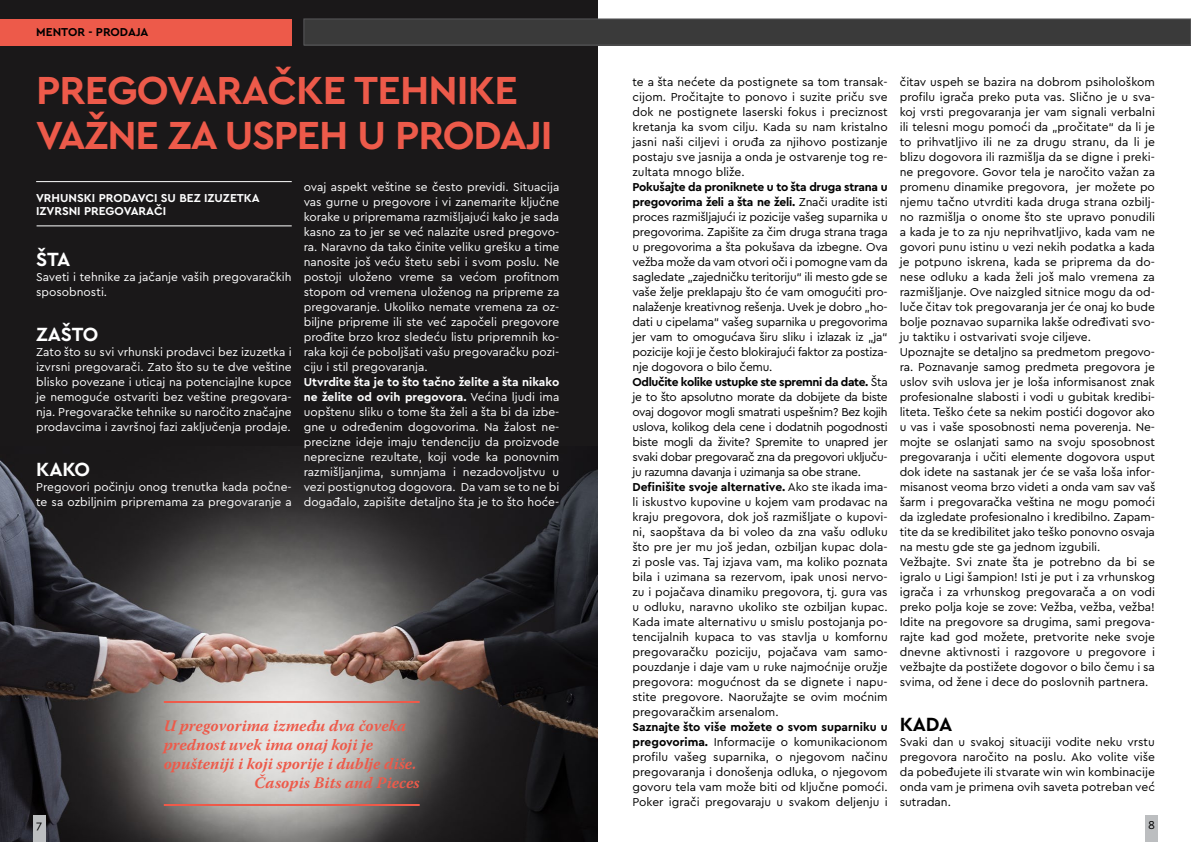
<style>
.page{position:relative;width:1191px;height:842px;background:#fff}
.page>*{position:absolute;margin:0;border:0;box-sizing:border-box;transform-origin:0 0}
.t1{font:700 41px/45px "Cera Pro";letter-spacing:-.02em;color:#ed5a4a}
.t2{font:700 20px "Cera Pro";letter-spacing:-.01em;color:#fff}
.t3{font:700 20px "Cera Pro";color:#000}
.t4{font:italic 700 16px "Warnock PKS";color:#ed5a4a}
.t5{font:12px/15px "Cera Pro";letter-spacing:-.01em;color:#000;text-align:justify}
.t6{font:12px/15px "Cera Pro";color:#fff;text-align:justify}
.t7{font:700 12px "Cera Pro";color:#fff}
.t8{font:700 12px "Cera Pro";color:#000}
.s1{font-weight:700}
</style>
<div class="page">
<div style="left:0;top:0;width:597px;height:842px;background:#1a1819"></div>
<img style="left:0;top:460px;width:597px;height:382px">
<div style="left:0;top:19px;width:292px;height:26px;background:#ed5a4a"></div>
<div style="left:304px;top:19px;width:886px;height:26px;background:#3a3a3a"></div>
<div style="left:303px;top:18px;width:888px;height:28px;border:1px solid #58585a"></div>
<div style="left:1145px;top:815px;width:12px;height:26px;background:#bcbec0"></div>
<div style="left:33px;top:815px;width:13px;height:26px;background:#bcbec0"></div>
<hr style="left:36px;top:181px;width:256px;height:1px;background:#fff">
<hr style="left:37px;top:225px;width:255px;height:1px;background:#fff">
<hr style="left:164px;top:701px;width:256px;height:2px;background:#ee5a4a">
<hr style="left:164px;top:804px;width:256px;height:2px;background:#ee5a4a">
<p class="t8" style="left:36px;top:24px;width:9px">MEN</p>
<p class="t8" style="left:61px;top:24px;width:44px">TOR - prodaja</p>
<h1 class="t1" style="left:36px;top:66px;width:483px;text-indent:231px">čke tehnike važne za uspeh uprodaji</h1>
<h1 class="t1" style="left:36px;top:66px;width:128px">Pregovara</h1>
<p class="t7" style="left:36px;top:190px;width:48px">Vrhunski</p>
<p class="t7" style="left:99px;top:190px;width:9px">prodavci</p>
<p class="t7" style="left:161px;top:190px;width:51px">su bez izuz</p>
<p class="t7" style="left:230px;top:190px;width:16px">etka</p>
<p class="t7" style="left:36px;top:203px;width:8px">izvrs</p>
<p class="t7" style="left:69px;top:203px;width:55px">ni pregovara</p>
<p class="t7" style="left:154px;top:203px;width:12px">či</p>
<h2 class="t2" style="left:36px;top:246px;width:36px">ŠTA</h2>
<p class="t6" style="left:36px;top:269px;width:257px">Saveti i tehnike za jačanje vaših pregovaračkih sposobnosti.</p>
<h2 class="t2" style="left:36px;top:321px;width:64px">ZAŠTO</h2>
<p class="t6" style="left:36px;top:344px;width:257px">Zato što su svi vrhunski prodavci bez izuzetka i izvrsni pregovarači. Zato što su te dve veštine blisko povezane i uticaj na potenciajlne kupce je nemoguće ostvariti bez veštine pregovara&shy;nja. Pregovaračke tehnike su naročito značajne prodavcima i završnoj fazi zaključenja prodaje.</p>
<h2 class="t2" style="left:36px;top:456px;width:55px">KAKO</h2>
<p class="t6" style="left:36px;top:479px;width:257px">Pregovori počinju onog trenutka kada počne&shy;te sa ozbiljnim pripremama za pregovaranje a</p>
<p class="t6" style="left:304px;top:179px;width:257px">ovaj aspekt veštine se često previdi. Situacija vas gurne u pregovore i vi zanemarite ključne korake u pripremama razmišljajući kako je sada kasno za to jer se već nalazite usred pregovo&shy;ra. Naravno da tako činite veliku grešku a time nanosite još veću štetu sebi i svom poslu. N e postoji uloženo vreme sa većom profitnom stopom od vremena uloženog na pripreme za pregovaranje. U koliko nemate vremena za oz&shy;biljne pripreme ili ste već započeli pregovore prođite brzo kroz sledeću listu pripremnih ko&shy;raka koji će poboljšati vašu pregovaračku pozi&shy;ciju i stil pregovaranja.</p>
<p class="t6" style="left:304px;top:374px;width:257px"><span class="s1">Utvrdite šta je to što tačno želite a šta nikako ne želite od ovih pregovora.</span> Većina ljudi ima uopštenu sliku o tome šta želi a šta bi da izbe&shy;gne u određenim dogovorima. Na žalost ne&shy;precizne ideje imaju tendenciju da proizvode neprecizne rezultate, koji vode ka ponovnim razmišljanjima, sumnjama i nezadovoljstvu u vezi postignutog dogovora. Da vam se to ne bi događalo, zapišite detaljno šta je to što hoće-</p>
<h3 class="t4" style="left:164px;top:716px;width:244px">U pregovorima između dva čoveka</h3>
<h3 class="t4" style="left:164px;top:735px;width:211px">prednost uvek ima onaj koji je</h3>
<h3 class="t4" style="left:164px;top:754px;width:254px">opušteniji i koji sporije i dublje diše.</h3>
<h3 class="t4" style="left:254px;top:773px;width:167px">Časopis Bits and Pieces</h3>
<p class="t5" style="left:632px;top:74px;width:257px">te a šta nećete da postignete sa tom transak&shy;cijom. Pročitajte to ponovo i suzite priču sve dok ne postignete laserski fokus i preciznost kretanja ka svom cilju. Kada su nam kristalno jasni naši ciljevi i oruđa za njihovo postizanje postaju sve jasnija a onda je ostvarenje tog re&shy;zultata mnogo bliže.</p>
<p class="t5" style="left:632px;top:179px;width:257px;text-align:left"><span class="s1">Pokušajte da proniknete u to šta druga strana u pregovorima želi a šta ne želi.</span> Znači uradite isti proces razmišljajući iz pozicije vašeg suparnika u pregovorima. Zapišite za čim druga strana traga u pregovorima a šta pokušava da izbegne. Ova vežba može da vam otvori oči i pomogne vam da sagledate „zajedničku teritoriju“ ili mesto gde se vaše želje preklapaju što će vam omogućiti pro&shy;nalaženje kreativnog rešenja. Uvek je dobro „ho&shy;dati u cipelama“ vašeg suparnika u pregovorima jer vam to omogućava širu sliku i izlazak iz „ja“ pozicije koji je često blokirajući faktor za postiza&shy;nje dogovora o bilo čemu.<br><span class="s1">Odlučite kolike ustupke ste spremni da date.</span> Šta je to što apsolutno morate da dobijete da biste ovaj dogovor mogli smatrati uspešnim? Bez kojih uslova, kolikog dela cene i dodatnih pogodnosti biste mogli da živite? Spremite to unapred jer svaki dobar pregovarač zna da pregovori uključu&shy;ju razumna davanja i uzimanja sa obe strane.<br><span class="s1">Definišite svoje alternative.</span> Ako ste ikada ima&shy;li iskustvo kupovine u kojem vam prodavac na kraju pregovora, dok još razmišljate o kupovi&shy;ni, saopštava da bi voleo da zna vašu odluku što pre jer mu još jedan, ozbiljan kupac dola&shy;zi posle vas. Taj izjava vam, ma koliko poznata bila i uzimana sa rezervom, ipak unosi nervo&shy;zu i pojačava dinamiku pregovora, tj. gura vas u odluku, naravno ukoliko ste ozbiljan kupac.<br>Kada imate alternativu u smislu postojanja po&shy;tencijalnih kupaca to vas stavlja u komfornu pregovaračku poziciju, pojačava vam samo&shy;pouzdanje i daje vam u ruke najmoćnije oružje pregovora: mogućnost da se dignete i napu&shy;stite pregovore. N aoružajte se ovim moćnim pregovaračkim arsenalom.</p>
<p class="t5" style="left:632px;top:719px;width:257px"><span class="s1">Saznajte što više možete o svom suparniku u pregovorima.</span> I nformacije o komunikacionom profilu vašeg suparnika, o njegovom načinu pregovaranja i donošenja odluka, o njegovom govoru tela vam može biti od ključne pomoći.<br>Poker igrači pregovaraju u svakom deljenju i</p>
<p class="t5" style="left:899px;top:74px;width:257px;text-align:left">čitav uspeh se bazira na dobrom psihološkom profilu igrača preko puta vas. Slično je u sva&shy;koj vrsti pregovaranja jer vam signali verbalni ili telesni mogu pomoći da „pročitate“ da li je to prihvatljivo ili ne za drugu stranu, da li je blizu dogovora ili razmišlja da se digne i preki&shy;ne pregovore. Govor tela je naročito važan za promenu dinamike pregovora, jer možete po njemu tačno utvrditi kada druga strana ozbilj&shy;no razmišlja o onome što ste upravo ponudili a kada je to za nju neprihvatljivo, kada vam ne govori punu istinu u vezi nekih podatka a kada je potpuno iskrena, kada se priprema da do&shy;nese odluku a kada želi još malo vremena za razmišljanje. Ove naizgled sitnice mogu da od&shy;luče čitav tok pregovaranja jer će onaj ko bude bolje poznavao suparnika lakše određivati svo&shy;ju taktiku i ostvarivati svoje ciljeve.<br>U poznajte se detaljno sa predmetom pregovo&shy;ra. Poznavanje samog predmeta pregovora je uslov svih uslova jer je loša informisanost znak profesionalne slabosti i vodi u gubitak kredibi&shy;liteta. Teško ćete sa nekim postići dogovor ako u vas i vaše sposobnosti nema poverenja. N e&shy;mojte se oslanjati samo na svoju sposobnost pregovaranja i učiti elemente dogovora usput dok idete na sastanak jer će se vaša loša infor&shy;misanost veoma brzo videti a onda vam sav vaš šarm i pregovaračka veština ne mogu pomoći da izgledate profesionalno i kredibilno. Zapam&shy;tite da se kredibilitet jako teško ponovno osvaja na mestu gde ste ga jednom izgubili.<br>Vežbajte. Svi znate šta je potrebno da bi se igralo u Ligi šampion! Isti je put i za vrhunskog igrača i za vrhunskog pregovarača a on vodi preko polja koje se zove: Vežba, vežba, vežba!<br>Idite na pregovore sa drugima, sami pregova&shy;rajte kad god možete, pretvorite neke svoje dnevne aktivnosti i razgovore u pregovore i vežbajte da postižete dogovor o bilo čemu i sa svima, od žene i dece do poslovnih partnera.</p>
<h2 class="t3" style="left:899px;top:711px;width:54px">KADA</h2>
<p class="t5" style="left:899px;top:734px;width:257px">Svaki dan u svakoj situaciji vodite neku vrstu pregovora naročito na poslu. Ako volite više da pobeđujete ili stvarate win win kombinacije onda vam je primena ovih saveta potreban već sutradan.</p>
<p class="t5" style="left:36px;top:817px;width:8px">7</p>
<p class="t5" style="left:1148px;top:817px;width:8px">8</p>
</div>
